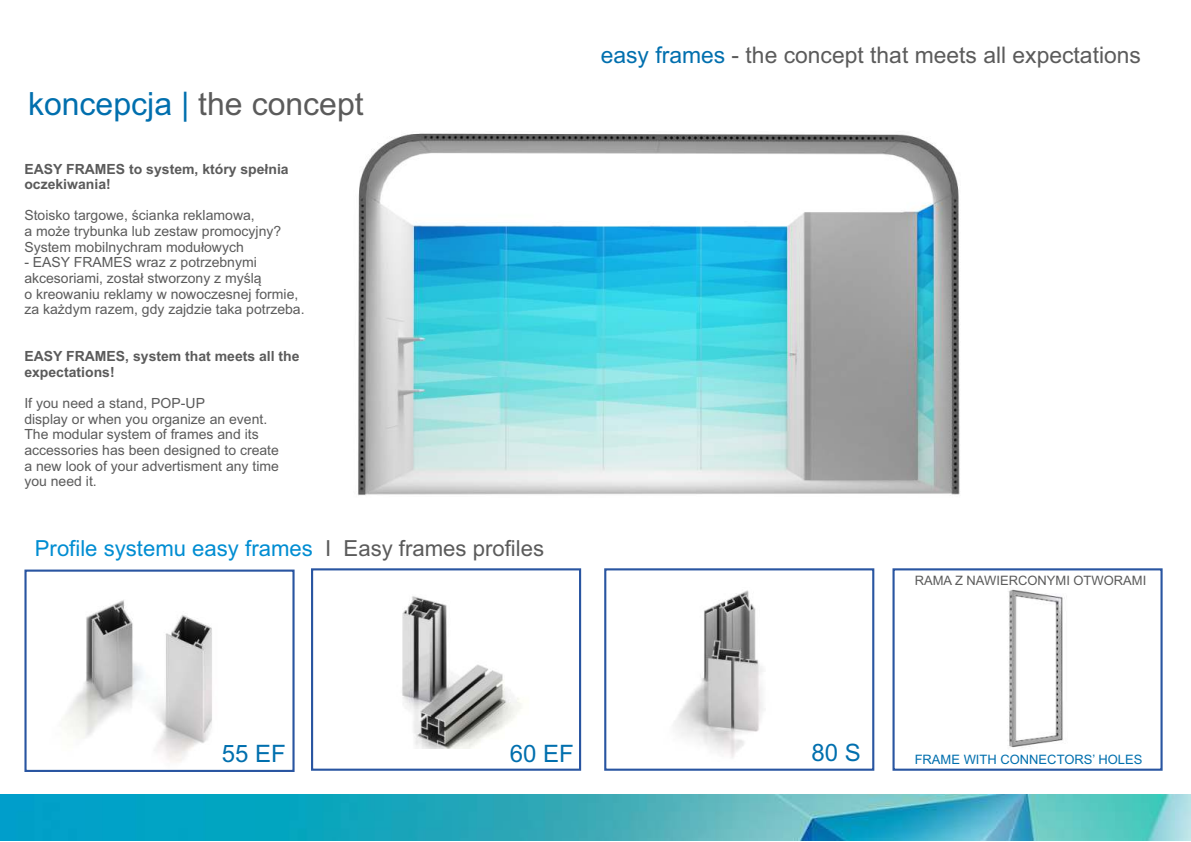
<style>
.page{position:relative;width:1191px;height:842px;background:#fff}
.page>*{position:absolute;margin:0;border:0;box-sizing:border-box;transform-origin:0 0}
.t1{font:32px "Arial";color:#006fae}
.t2{font:24px "Arial";color:#006fae}
.t3{font:22.9px "Arial";color:#5b5b5b}
.t4{font:22.1px "Arial";color:#008dd2}
.t5{font:14px/15.6px "Arial";color:#5b5b5b}
.t6{font:700 14px/15.6px "Arial";color:#5b5b5b}
.t7{font:13px "Arial";color:#006fae}
.t8{font:13px "Arial";color:#5b5b5b}
.s1{color:#5b5b5b}
.s2{color:#006fae}
</style>
<div class="page">
<img style="left:358px;top:133px;width:602px;height:489px">
<img style="left:1px;top:794px;width:1190px;height:46px">
<div style="left:311px;top:568px;width:270px;height:203px;border:2px solid #2955a1"></div>
<div style="left:604px;top:568px;width:270px;height:203px;border:2px solid #2955a1"></div>
<img style="left:895px;top:571px;width:168px;height:177px">
<div style="left:892px;top:568px;width:270px;height:203px;border:2px solid #2955a1"></div>
<img style="left:62px;top:600px;width:150px;height:162px">
<div style="left:24px;top:569px;width:270px;height:203px;border:2px solid #2955a1"></div>
<img style="left:358px;top:595px;width:198px;height:154px">
<img style="left:615px;top:575px;width:248px;height:183px">
<h1 class="t1" style="left:28px;top:92px;width:337px">koncepcja | <span class="s1">the concept</span></h1>
<p class="t6" style="left:24px;top:162px;width:266px">EASY FRAMES to system, który spełnia oczekiwania!</p>
<p class="t5" style="left:24px;top:209px;width:258px">Stoisko targowe, ścianka reklamowa,<br>a może trybunka lub zestaw promocyjny?<br>System mobilnychram modułowych</p>
<p class="t5" style="left:24px;top:256px;width:282px">- EASY FRAMES wraz z potrzebnymi akcesoriami, został stworzony z myślą<br>o kreowaniu reklamy w nowoczesnej formie, za każdym razem, gdy zajdzie taka potrzeba.</p>
<p class="t6" style="left:24px;top:350px;width:277px">EASY FRAMES, system that meets all the expectations!</p>
<p class="t5" style="left:24px;top:397px;width:256px">If you need a stand, POP-UP<br>display or when you organize an event.<br>The modular system of frames and its accessories has been designed to create a new look of your advertisment any time you need it.</p>
<h3 class="t4" style="left:35px;top:539px;width:511px">Profile systemu easy frames <span class="s1">I Easy frames profiles</span></h3>
<h3 class="t3" style="left:601px;top:47px;width:542px"><span class="s2">easy frames</span> - the concept that meets all expectations</h3>
<p class="t8" style="left:914px;top:575px;width:233px">RAMA Z NAWIERCONYMI OTWORAMI</p>
<h2 class="t2" style="left:222px;top:744px;width:66px">55 EF</h2>
<h2 class="t2" style="left:509px;top:744px;width:66px">60 EF</h2>
<h2 class="t2" style="left:811px;top:743px;width:51px">80 S</h2>
<p class="t7" style="left:914px;top:755px;width:229px">FRAME WITH CONNECTORS’ HOLES</p>
</div>
